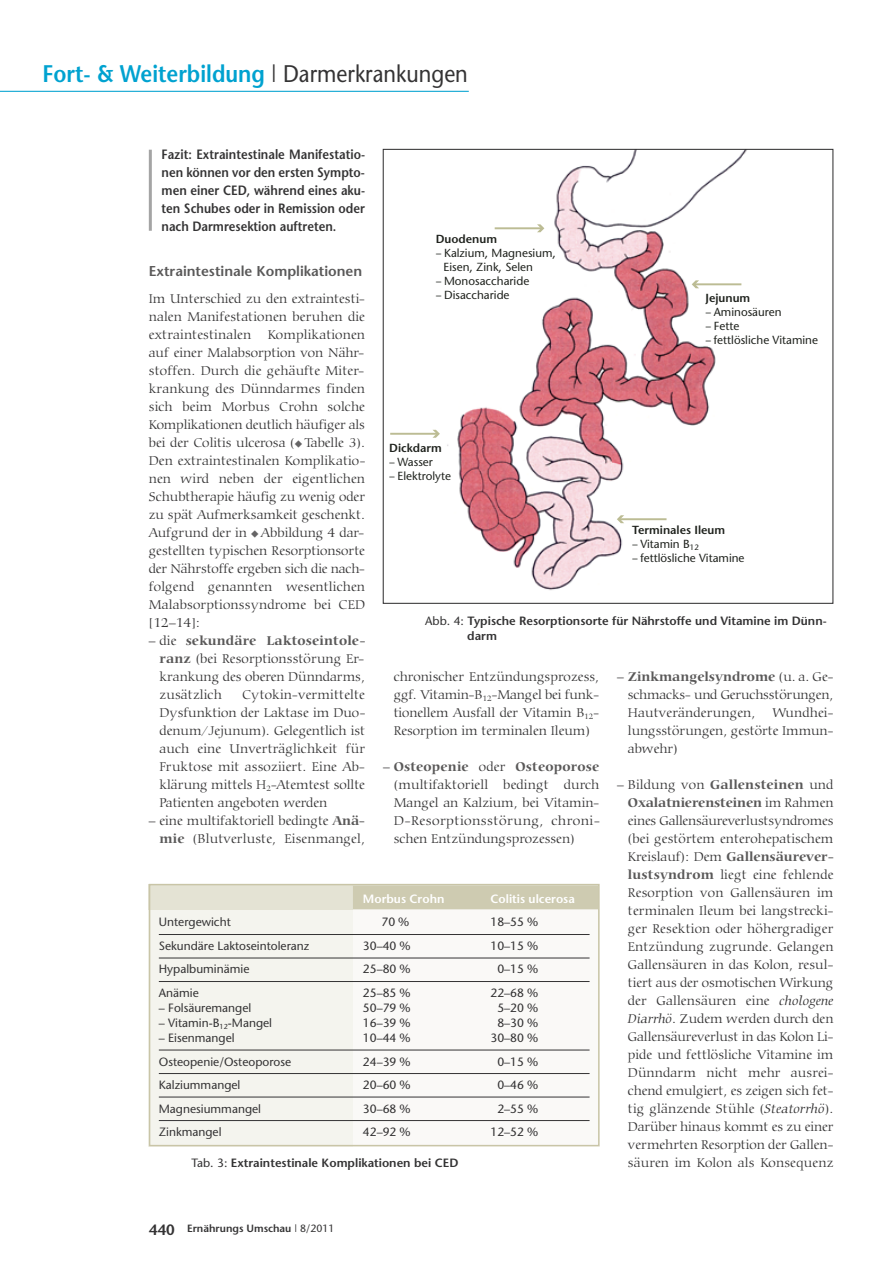
<style>
.page{position:relative;width:893px;height:1263px;background:#fff}
.page>*{position:absolute;margin:0;border:0;box-sizing:border-box;transform-origin:0 0}
.t1{font:600 24px "Stone Sans";color:#00a2d0;scale:.9 1}
.t2{font:600 14.25px "Stone Sans";color:#5a5959}
.t3{font:300 13.5px/18px "Carmina BT";color:#343334;text-align:justify}
.t4{font:600 13.5px/18px "Stone Sans";color:#343334;text-align:justify;scale:.9 1}
.t5{font:12px "Stone Sans";color:#343334}
.t6{font:600 12px/15px "Stone Sans";color:#343334}
.t7{font:600 12px "Stone Sans";color:#fff}
.t8{font:11.7px/14.1px "Stone Sans";color:#20231e}
.t9{font:600 11.7px "Stone Sans";color:#20231e}
.t10{font:600 10.5px "Stone Sans";color:#343334}
.s1{font-weight:400;color:#343334}
.s2{font-family:"European Pi One";font-weight:400;font-size:7.5px;color:#656465}
.s3{font-weight:700;color:#5a5959}
.s4{font-family:"Myriad Pro"}
.s5{font-weight:400}
.s6{font-style:italic}
.s7{font-size:15px}
</style>
<div class="page">
<div style="left:149px;top:884px;width:451px;height:262px;background:#faf9f7"></div>
<div style="left:149px;top:884px;width:204px;height:262px;background:#f4f4ee"></div>
<div style="left:149px;top:884px;width:204px;height:25px;background:#e4e3d4"></div>
<hr style="left:0;top:91px;width:469px;height:1px;background:#00a2d0">
<div style="left:149px;top:884px;width:451px;height:262px;border:2px solid #c9c5a7"></div>
<div style="left:353px;top:885px;width:245px;height:24px;background:#cecbb1"></div>
<hr style="left:159px;top:934px;width:431px;height:1px;background:#343334">
<hr style="left:159px;top:958px;width:431px;height:1px;background:#343334">
<hr style="left:159px;top:981px;width:431px;height:1px;background:#343334">
<hr style="left:159px;top:1050px;width:431px;height:1px;background:#343334">
<hr style="left:159px;top:1073px;width:431px;height:1px;background:#343334">
<hr style="left:159px;top:1097px;width:431px;height:1px;background:#343334">
<hr style="left:159px;top:1120px;width:431px;height:1px;background:#343334">
<hr style="left:149px;top:150px;width:3px;height:81px;background:#a4a4a4">
<img style="left:403px;top:151px;width:344px;height:440px">
<hr style="left:694px;top:283px;width:47px;height:2px;background:#bcbc94">
<svg style="left:692px;top:280px;width:7px;height:8px"></svg>
<hr style="left:495px;top:227px;width:47px;height:2px;background:#bcbc94">
<svg style="left:537px;top:224px;width:7px;height:8px"></svg>
<hr style="left:390px;top:433px;width:47px;height:2px;background:#bcbc94">
<svg style="left:433px;top:430px;width:7px;height:8px"></svg>
<hr style="left:620px;top:518px;width:46px;height:2px;background:#bcbc94">
<svg style="left:617px;top:515px;width:7px;height:8px"></svg>
<h1 class="t1" style="left:43px;top:65px;width:474px">Fort- &amp; Weiterbildung <span class="s1">| Darmerkrankungen</span></h1>
<p class="t4" style="left:162px;top:147px;width:228px">Fazit: Extraintestinale Manifestatio&shy;nen können vor den ersten Sympto&shy;men einer CED, während eines aku&shy;ten Schubes oder in Remission oder nach Darmresektion auftreten.</p>
<p class="t2" style="left:149px;top:266px;width:215px">Extraintestinale Komplikationen</p>
<p class="t3" style="left:149px;top:291px;width:218px">Im Unterschied zu den extraintesti&shy;nalen Manifestationen beruhen die extraintestinalen Komplikationen auf einer Malabsorption von Nähr&shy;stoffen. Durch die gehäufte Miter&shy;krankung des Dünndarmes finden sich beim Morbus Crohn solche Komplikationen deutlich häufiger als bei der Colitis ulcerosa (<span class="s2">-</span> Tabelle 3).<br>Den extraintestinalen Komplikatio&shy;nen wird neben der eigentlichen Schubtherapie häufig zu wenig oder zu spät Aufmerksamkeit geschenkt.<br>Aufgrund der in <span class="s2">-</span> Abbildung 4 dar&shy;gestellten typischen Resorptionsorte der Nährstoffe ergeben sich die nach&shy;folgend genannten wesentlichen Malabsorptionssyndrome bei CED [12–14]:</p>
<p class="t3" style="left:160px;top:633px;width:208px;text-indent:-11px">– die <span class="s3">sekundäre Laktoseintole&shy;ranz</span> (bei Resorptionsstörung Er&shy;krankung des oberen Dünndarms, zusätzlich</p>
<p class="t9" style="left:436px;top:234px;width:63px">Duodenum</p>
<p class="t8" style="left:444px;top:247px;width:114px;text-indent:-8px"><span class="s4">–</span> Kalzium, Magnesium,<br>Eisen, Zink, Selen</p>
<p class="t8" style="left:436px;top:275px;width:95px"><span class="s4">–</span> Monosaccharide</p>
<p class="t8" style="left:436px;top:289px;width:75px"><span class="s4">–</span> Disaccharide</p>
<p class="t9" style="left:705px;top:293px;width:46px">Jejunum</p>
<p class="t8" style="left:705px;top:306px;width:78px"><span class="s4">–</span> Aminosäuren</p>
<p class="t8" style="left:705px;top:320px;width:35px"><span class="s4">–</span> Fette</p>
<p class="t8" style="left:705px;top:334px;width:114px"><span class="s4">–</span> fettlösliche Vitamine</p>
<p class="t9" style="left:389px;top:443px;width:54px">Dickdarm</p>
<p class="t8" style="left:389px;top:456px;width:45px"><span class="s4">–</span> Wasser</p>
<p class="t8" style="left:389px;top:470px;width:63px"><span class="s4">–</span> Elektrolyte</p>
<p class="t9" style="left:632px;top:526px;width:95px">Terminales Ileum</p>
<p class="t8" style="left:632px;top:538px;width:68px"><span class="s4">–</span> Vitamin B<sub>12</sub></p>
<p class="t8" style="left:632px;top:552px;width:114px"><span class="s4">–</span> fettlösliche Vitamine</p>
<p class="t6" style="left:467px;top:614px;width:361px;text-indent:-42px"><span class="s5">Abb. 4:</span> Typische Resorptionsorte für Nährstoffe und Vitamine im Dünn&shy;darm</p>
<p class="t3" style="left:394px;top:669px;width:207px">chronischer Entzündungsprozess, ggf. Vitamin-B<sub>12</sub>-Mangel bei funk&shy;tionellem Ausfall der Vitamin B<sub>12</sub>- Resorption im terminalen Ileum)</p>
<p class="t3" style="left:394px;top:759px;width:208px;text-indent:-11px">– <span class="s3">Osteopenie</span> oder <span class="s3">Osteoporose </span>(multifaktoriell bedingt durch Mangel an Kalzium, bei Vitamin-D-Resorptionsstörung, chroni&shy;schen Entzündungsprozessen)</p>
<p class="t3" style="left:628px;top:669px;width:207px;text-indent:-11px">– <span class="s3">Zinkmangelsyndrome</span> (u. a. Ge&shy;schmacks- und Geruchsstörungen, Hautveränderungen,</p>
<p class="t3" style="left:160px;top:687px;width:208px;text-indent:83px">Cytokin-vermittelte Dysfunktion der Laktase im Duo&shy;denum/Jejunum). Gelegentlich ist auch eine Unverträglichkeit für Fruktose mit assoziiert. Eine Ab&shy;klärung mittels H<sub>2</sub>-Atemtest sollte Patienten angeboten werden</p>
<p class="t3" style="left:149px;top:813px;width:218px;text-align:right">– eine multifaktoriell bedingte <span class="s3">Anä&shy;mie</span> (Blutverluste, Eisenmangel,</p>
<p class="t3" style="left:628px;top:705px;width:207px;text-indent:144px">Wundhei&shy;lungsstörungen, gestörte Immun&shy;abwehr)</p>
<p class="t3" style="left:628px;top:777px;width:207px;text-indent:-11px">– Bildung von <span class="s3">Gallensteinen</span> und <span class="s3">Oxalatnierensteinen</span> im Rahmen eines Gallensäureverlustsyndromes (bei gestörtem enterohepatischem Kreislauf): Dem <span class="s3">Gallensäurever&shy;lustsyndrom</span> liegt eine fehlende Resorption von Gallensäuren im terminalen Ileum bei langstrecki&shy;ger Resektion oder höhergradiger Entzündung zugrunde. Gelangen Gallensäuren in das Kolon, resul&shy;tiert aus der osmotischen Wirkung der Gallensäuren eine <span class="s6">chologene Diarrhö</span>. Zudem werden durch den Gallensäureverlust in das Kolon Li&shy;pide und fettlösliche Vitamine im Dünndarm nicht mehr ausrei&shy;chend emulgiert, es zeigen sich fet&shy;tig glänzende Stühle (<span class="s6">Steatorrhö</span>).<br>Darüber hinaus kommt es zu einer vermehrten Resorption der Gallen-</p>
<p class="t7" style="left:363px;top:894px;width:83px">Morbus Crohn</p>
<p class="t7" style="left:490px;top:894px;width:86px">Colitis ulcerosa</p>
<p class="t5" style="left:159px;top:918px;width:74px">Untergewicht</p>
<p class="t5" style="left:382px;top:918px;width:29px">70 %</p>
<p class="t5" style="left:490px;top:918px;width:49px">18–55 %</p>
<p class="t5" style="left:159px;top:941px;width:152px">Sekundäre Laktoseintoleranz</p>
<p class="t5" style="left:363px;top:941px;width:49px">30–40 %</p>
<p class="t5" style="left:490px;top:941px;width:49px">10–15 %</p>
<p class="t5" style="left:159px;top:965px;width:92px">Hypalbuminämie</p>
<p class="t5" style="left:363px;top:965px;width:49px">25–80 %</p>
<p class="t5" style="left:497px;top:965px;width:42px">0–15 %</p>
<p class="t5" style="left:159px;top:988px;width:42px">Anämie</p>
<p class="t5" style="left:363px;top:988px;width:49px">25–85 %</p>
<p class="t5" style="left:490px;top:988px;width:49px">22–68 %</p>
<p class="t5" style="left:159px;top:1003px;width:94px">– Folsäuremangel</p>
<p class="t5" style="left:363px;top:1003px;width:49px">50–79 %</p>
<p class="t5" style="left:497px;top:1003px;width:42px">5–20 %</p>
<p class="t5" style="left:159px;top:1018px;width:115px">– Vitamin-B<sub>12</sub>-Mangel</p>
<p class="t5" style="left:363px;top:1018px;width:49px">16–39 %</p>
<p class="t5" style="left:497px;top:1018px;width:42px">8–30 %</p>
<p class="t5" style="left:159px;top:1033px;width:77px">– Eisenmangel</p>
<p class="t5" style="left:363px;top:1033px;width:49px">10–44 %</p>
<p class="t5" style="left:490px;top:1033px;width:49px">30–80 %</p>
<p class="t5" style="left:159px;top:1057px;width:134px">Osteopenie/Osteoporose</p>
<p class="t5" style="left:363px;top:1057px;width:49px">24–39 %</p>
<p class="t5" style="left:497px;top:1057px;width:42px">0–15 %</p>
<p class="t5" style="left:159px;top:1080px;width:83px">Kalziummangel</p>
<p class="t5" style="left:363px;top:1080px;width:49px">20–60 %</p>
<p class="t5" style="left:497px;top:1080px;width:42px">0–46 %</p>
<p class="t5" style="left:159px;top:1104px;width:104px">Magnesiummangel</p>
<p class="t5" style="left:363px;top:1104px;width:49px">30–68 %</p>
<p class="t5" style="left:497px;top:1104px;width:42px">2–55 %</p>
<p class="t5" style="left:159px;top:1127px;width:64px">Zinkmangel</p>
<p class="t5" style="left:363px;top:1127px;width:49px">42–92 %</p>
<p class="t5" style="left:490px;top:1127px;width:49px">12–52 %</p>
<p class="t6" style="left:191px;top:1157px;width:268px"><span class="s5">Tab. 3:</span> Extraintestinale Komplikationen bei CED</p>
<p class="t3" style="left:628px;top:1155px;width:207px">säuren im Kolon als Konsequenz</p>
<p class="t10" style="left:149px;top:1225px;width:187px"><span class="s7">440</span> Ernährungs Umschau <span class="s5">| 8/2011</span></p>
</div>
